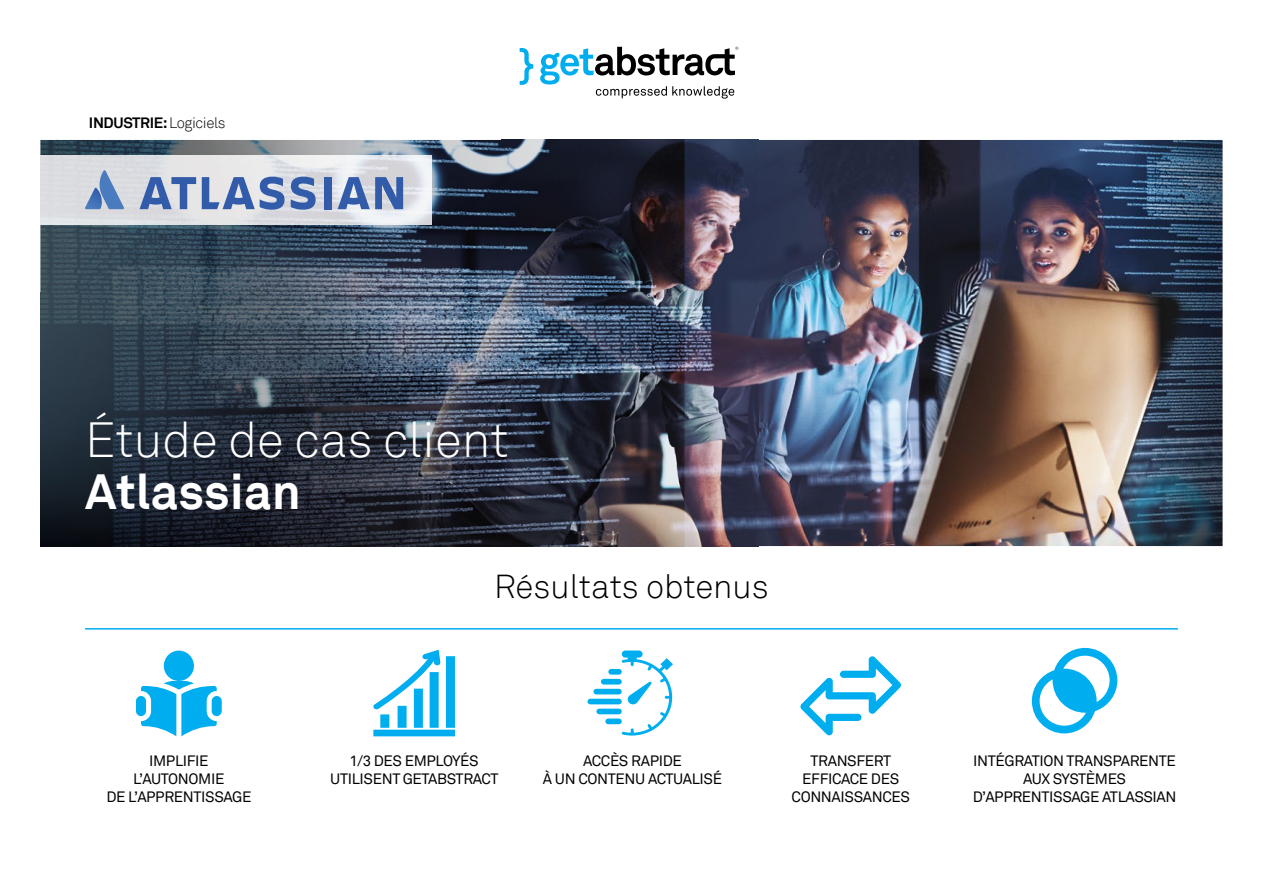
<style>
.page{position:relative;width:1263px;height:893px;background:#fff}
.page>*{position:absolute;margin:0;border:0;box-sizing:border-box;transform-origin:0 0}
.t1{font:300 49.35px "Akkurat";color:#fff}
.t2{font:700 49.35px "Akkurat";color:#fff}
.t3{font:300 33.15px "Akkurat";color:#000}
.t4{font:15px/18px "Akkurat";letter-spacing:-.025em;color:#000;text-align:center}
.t5{font:700 15px "Akkurat";letter-spacing:-.025em;color:#000}
.s1{font-weight:300}
</style>
<div class="page">
<img style="left:758px;top:140px;width:464px;height:406px">
<img style="left:40px;top:140px;width:718px;height:406px">
<hr style="left:85px;top:628px;width:1093px;height:2px;background:#00aeef">
<svg style="left:1032px;top:648px;width:85px;height:85px"></svg>
<div style="left:164px;top:651px;width:30px;height:30px;background:#00aeef;border-radius:50%"></div>
<div style="left:212px;top:696px;width:10px;height:20px;background:#00aeef;border-radius:5px"></div>
<div style="left:136px;top:696px;width:10px;height:20px;background:#00aeef;border-radius:5px"></div>
<svg style="left:141px;top:681px;width:76px;height:55px"></svg>
<svg style="left:520px;top:48px;width:13px;height:37px"></svg>
<svg style="left:540px;top:47px;width:198px;height:52px"></svg>
<svg style="left:622px;top:650px;width:51px;height:85px"></svg>
<div style="left:608px;top:669px;width:14px;height:6px;background:#00aeef;border-radius:3px"></div>
<div style="left:601px;top:679px;width:21px;height:5px;background:#00aeef;border-radius:3px"></div>
<div style="left:593px;top:689px;width:29px;height:5px;background:#00aeef;border-radius:3px"></div>
<div style="left:587px;top:699px;width:35px;height:5px;background:#00aeef;border-radius:3px"></div>
<div style="left:596px;top:709px;width:26px;height:5px;background:#00aeef;border-radius:3px"></div>
<div style="left:605px;top:718px;width:17px;height:6px;background:#00aeef;border-radius:3px"></div>
<svg style="left:373px;top:650px;width:82px;height:86px"></svg>
<svg style="left:800px;top:656px;width:101px;height:79px"></svg>
<img style="left:40px;top:155px;width:392px;height:70px">
<svg style="left:85px;top:170px;width:39px;height:39px;background:#95acce"></svg>
<div style="left:324px;top:177px;width:8px;height:32px;background:#325ba9"></div>
<svg style="left:291px;top:177px;width:25px;height:33px"></svg>
<svg style="left:140px;top:177px;width:56px;height:32px;background:#889dc5"></svg>
<svg style="left:202px;top:177px;width:83px;height:33px;background:#8ca0c8"></svg>
<svg style="left:338px;top:177px;width:65px;height:32px;background:#7c93c2"></svg>
<p class="t5" style="left:89px;top:114px;width:138px">INDUSTRIE: <span class="s1">Logiciels</span></p>
<h1 class="t1" style="left:85px;top:411px;width:425px">Étude de cas client</h1>
<h1 class="t2" style="left:85px;top:461px;width:217px">Atlassian</h1>
<h2 class="t3" style="left:494px;top:567px;width:276px">Résultats obtenus</h2>
<p class="t4" style="left:106px;top:752px;width:146px">IMPLIFIE<br>L’AUTONOMIE<br>DE L’APPRENTISSAGE</p>
<p class="t4" style="left:330px;top:752px;width:170px">1/3 DES EMPLOYÉS<br>UTILISENT GETABSTRACT</p>
<p class="t4" style="left:543px;top:752px;width:181px">ACCÈS RAPIDE<br>À UN CONTENU ACTUALISÉ</p>
<p class="t4" style="left:973px;top:752px;width:205px">INTÉGRATION TRANSPARENTE<br>AUX SYSTÈMES<br>D’APPRENTISSAGE ATLASSIAN</p>
<p class="t4" style="left:791px;top:752px;width:120px">TRANSFERT<br>EFFICACE DES<br>CONNAISSANCES</p>
</div>
